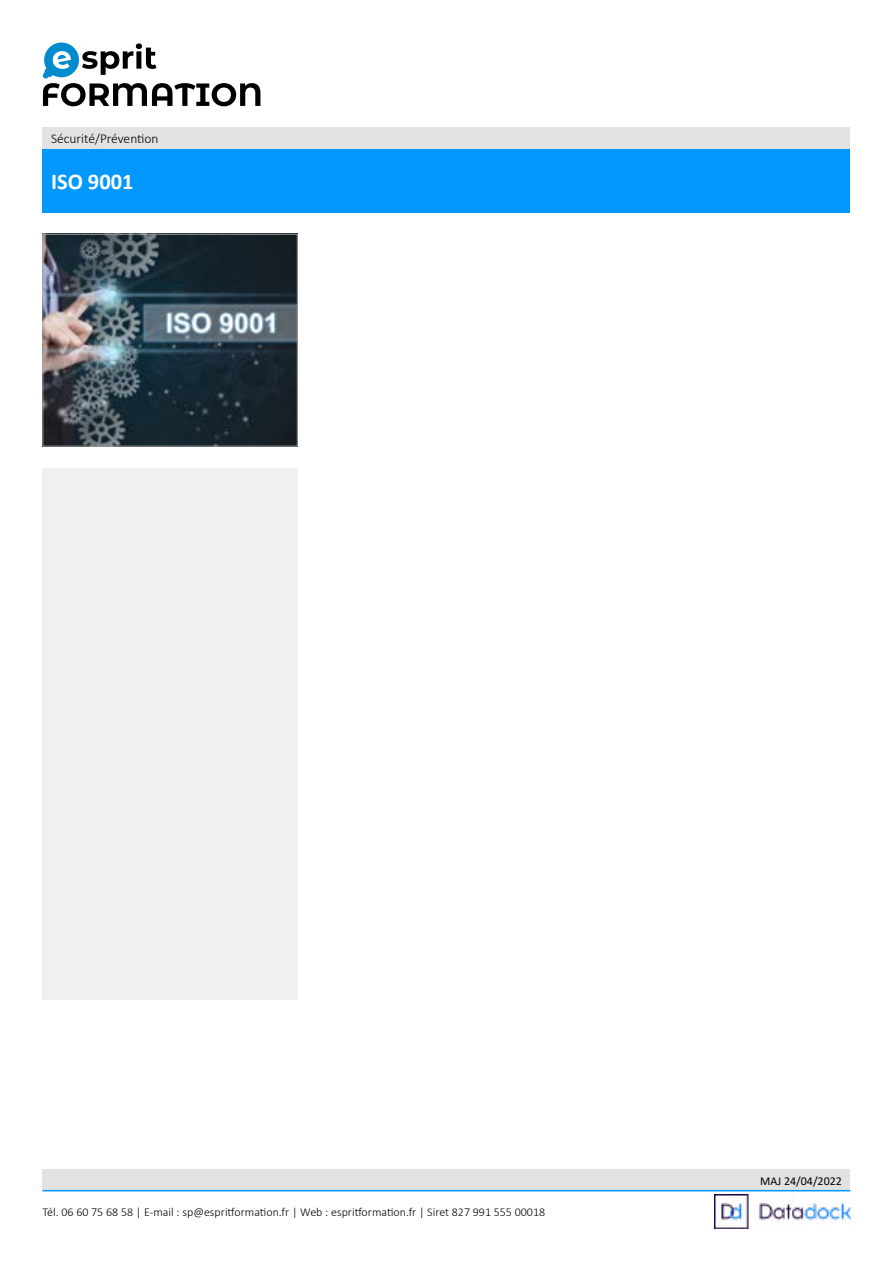
<style>
.page{position:relative;width:893px;height:1263px;background:#fff}
.page>*{position:absolute;margin:0;border:0;box-sizing:border-box;transform-origin:0 0}
.t1{font:700 22.5px "Calibri";color:#fff}
.t2{font:300 13.5px "Calibri";color:#000}
.t3{font:300 12px "Calibri";color:#000}
.t4{font:12px "Calibri";color:#000}
</style>
<div class="page">
<div style="left:43px;top:1169px;width:807px;height:22px;background:#e2e2e2"></div>
<div style="left:43px;top:468px;width:255px;height:531px;background:#f0f0f0"></div>
<svg style="left:43px;top:43px;width:217px;height:63px"></svg>
<hr style="left:43px;top:1190px;width:807px;height:1px;background:#0098ff">
<img style="left:714px;top:1195px;width:136px;height:34px">
<div style="left:43px;top:149px;width:807px;height:64px;background:#0098ff"></div>
<div style="left:43px;top:128px;width:807px;height:21px;background:#e2e2e2"></div>
<img style="left:45px;top:236px;width:251px;height:208px">
<div style="left:43px;top:234px;width:255px;height:212px;border:1px solid #9d9d9c"></div>
<p class="t2" style="left:51px;top:130px;width:109px">Sécurité/Prévention</p>
<h1 class="t1" style="left:51px;top:166px;width:84px">ISO 9001</h1>
<p class="t3" style="left:43px;top:1205px;width:504px">Tél. 06 60 75 68 58 | E-mail : sp@espritformation.fr | Web : espritformation.fr | Siret 827 991 555 00018</p>
<p class="t4" style="left:760px;top:1172px;width:83px">MAJ 24/04/2022</p>
</div>
